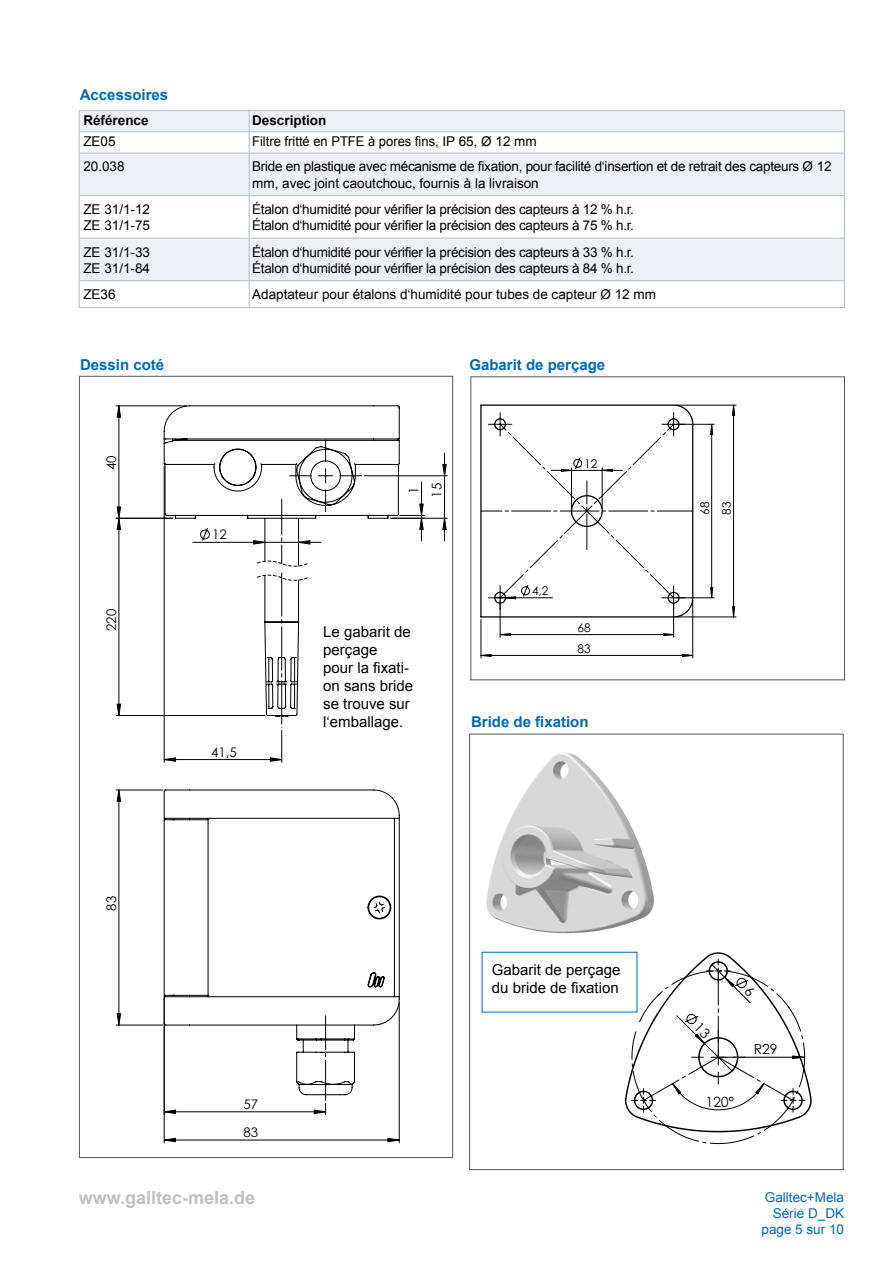
<style>
.page{position:relative;width:893px;height:1263px;background:#fff}
.page>*{position:absolute;margin:0;border:0;box-sizing:border-box;transform-origin:0 0}
.t1{font:700 18px "Arial";color:#c0c0c0}
.t2{font:15px/18px "Arial";color:#000}
.t3{font:700 15px "Arial";color:#006ab3}
.t4{font:13.95px "Century Gothic";color:#000}
.t5{font:13.5px/16.2px "Arial";letter-spacing:-.02em;color:#000}
.t6{font:13.5px/16.2px "Arial";color:#000}
.t7{font:13.5px "Arial";color:#000;scale:.96 1}
.t8{font:13.5px/16.2px "Arial";color:#006ab3;text-align:right}
.t9{font:700 13.5px "Arial";color:#000}
.t10{font:13.2px/28.2px "Century Gothic";color:#000}
.t11{font:11.85px "Century Gothic";color:#000}
</style>
<div class="page">
<div style="left:80px;top:154px;width:764px;height:41px;background:#edf1f5"></div>
<svg style="left:80px;top:196px;width:764px;height:111px"></svg>
<hr style="left:79px;top:110px;width:170px;height:1px;background:#abbecf">
<hr style="left:249px;top:110px;width:596px;height:1px;background:#abbecf">
<svg style="left:79px;top:111px;width:766px;height:42px"></svg>
<hr style="left:79px;top:131px;width:170px;height:1px;background:#abbecf">
<hr style="left:249px;top:131px;width:596px;height:1px;background:#abbecf">
<hr style="left:79px;top:153px;width:170px;height:1px;background:#abbecf">
<hr style="left:79px;top:153px;width:1px;height:42px;background:#abbecf">
<hr style="left:249px;top:153px;width:596px;height:1px;background:#abbecf">
<hr style="left:249px;top:153px;width:1px;height:42px;background:#abbecf">
<hr style="left:844px;top:153px;width:1px;height:42px;background:#abbecf">
<hr style="left:79px;top:195px;width:170px;height:1px;background:#abbecf">
<hr style="left:79px;top:196px;width:1px;height:42px;background:#abbecf">
<hr style="left:249px;top:195px;width:596px;height:1px;background:#abbecf">
<hr style="left:249px;top:196px;width:1px;height:42px;background:#abbecf">
<hr style="left:844px;top:196px;width:1px;height:42px;background:#abbecf">
<hr style="left:79px;top:238px;width:170px;height:1px;background:#abbecf">
<hr style="left:79px;top:239px;width:1px;height:41px;background:#abbecf">
<hr style="left:249px;top:238px;width:596px;height:1px;background:#abbecf">
<hr style="left:249px;top:239px;width:1px;height:41px;background:#abbecf">
<hr style="left:844px;top:239px;width:1px;height:41px;background:#abbecf">
<hr style="left:79px;top:280px;width:170px;height:1px;background:#abbecf">
<svg style="left:79px;top:281px;width:1px;height:26px"></svg>
<hr style="left:249px;top:280px;width:596px;height:1px;background:#abbecf">
<svg style="left:249px;top:281px;width:1px;height:26px"></svg>
<svg style="left:844px;top:281px;width:1px;height:26px"></svg>
<hr style="left:79px;top:307px;width:170px;height:1px;background:#abbecf">
<hr style="left:249px;top:307px;width:596px;height:1px;background:#abbecf">
<hr style="left:164px;top:998px;width:1px;height:145px;background:#000">
<hr style="left:399px;top:1002px;width:1px;height:141px;background:#000">
<hr style="left:116px;top:1025px;width:47px;height:1px;background:#000">
<hr style="left:116px;top:790px;width:47px;height:1px;background:#000">
<hr style="left:116px;top:406px;width:71px;height:1px;background:#000">
<hr style="left:116px;top:715px;width:149px;height:1px;background:#000">
<hr style="left:116px;top:518px;width:57px;height:1px;background:#000">
<hr style="left:391px;top:518px;width:56px;height:1px;background:#000">
<hr style="left:364px;top:475px;width:83px;height:1px;background:#000">
<svg style="left:164px;top:717px;width:162px;height:396px"></svg>
<svg style="left:164px;top:1138px;width:236px;height:4px"></svg>
<svg style="left:117px;top:789px;width:4px;height:236px"></svg>
<svg style="left:117px;top:405px;width:4px;height:59px"></svg>
<svg style="left:117px;top:464px;width:329px;height:251px"></svg>
<svg style="left:163px;top:789px;width:237px;height:307px"></svg>
<svg style="left:163px;top:405px;width:237px;height:312px"></svg>
<div style="left:471px;top:377px;width:374px;height:303px;border:1px solid #58585a"></div>
<hr style="left:481px;top:619px;width:1px;height:39px;background:#000">
<hr style="left:692px;top:600px;width:1px;height:58px;background:#000">
<hr style="left:676px;top:597px;width:38px;height:1px;background:#000">
<hr style="left:676px;top:424px;width:38px;height:1px;background:#000">
<hr style="left:676px;top:405px;width:60px;height:1px;background:#000">
<hr style="left:676px;top:617px;width:60px;height:1px;background:#000">
<svg style="left:480px;top:404px;width:214px;height:253px"></svg>
<svg style="left:710px;top:424px;width:3px;height:174px"></svg>
<svg style="left:732px;top:405px;width:3px;height:212px"></svg>
<img style="left:486px;top:752px;width:168px;height:182px">
<svg style="left:624px;top:951px;width:188px;height:193px"></svg>
<p class="t3" style="left:80px;top:85px;width:90px">Accessoires</p>
<p class="t9" style="left:83px;top:111px;width:67px">Référence</p>
<p class="t9" style="left:252px;top:111px;width:76px">Description</p>
<p class="t5" style="left:83px;top:133px;width:34px">ZE05</p>
<p class="t7" style="left:252px;top:132px;width:298px">Filtre fritté en PTFE à pores fins, IP 65, Ø 12 mm</p>
<p class="t5" style="left:83px;top:159px;width:43px">20.038</p>
<p class="t5" style="left:252px;top:159px;width:581px">Bride en plastique avec mécanisme de fixation, pour facilité d‘insertion et de retrait des capteurs Ø 12 mm, avec joint caoutchouc, fournis à la livraison</p>
<p class="t6" style="left:83px;top:201px;width:68px">ZE 31/1-12<br>ZE 31/1-75</p>
<p class="t5" style="left:252px;top:201px;width:383px">Étalon d‘humidité pour vérifier la précision des capteurs à 12 % h.r.<br>Étalon d‘humidité pour vérifier la précision des capteurs à 75 % h.r.</p>
<p class="t6" style="left:83px;top:244px;width:68px">ZE 31/1-33<br>ZE 31/1-84</p>
<p class="t5" style="left:252px;top:244px;width:383px">Étalon d‘humidité pour vérifier la précision des capteurs à 33 % h.r.<br>Étalon d‘humidité pour vérifier la précision des capteurs à 84 % h.r.</p>
<p class="t5" style="left:83px;top:286px;width:34px">ZE36</p>
<p class="t6" style="left:252px;top:286px;width:405px">Adaptateur pour étalons d‘humidité pour tubes de capteur Ø 12 mm</p>
<p class="t3" style="left:80px;top:354px;width:86px">Dessin coté</p>
<p class="t10" style="left:97px;top:470px;width:16px;rotate:-90deg">40</p>
<p class="t10" style="left:97px;top:631px;width:23px;rotate:-90deg">220</p>
<p class="t10" style="left:212px;top:520px;width:16px">12</p>
<p class="t10" style="left:211px;top:738px;width:27px">41,5</p>
<p class="t10" style="left:97px;top:911px;width:16px;rotate:-90deg">83</p>
<p class="t10" style="left:243px;top:1090px;width:16px">57<br>83</p>
<p class="t3" style="left:469px;top:354px;width:137px">Gabarit de perçage</p>
<p class="t10" style="left:402px;top:497px;width:16px;line-height:23.1px;rotate:-90deg">1<br>15</p>
<p class="t11" style="left:584px;top:455px;width:15px">12</p>
<p class="t2" style="left:323px;top:623px;width:92px">Le gabarit de perçage<br>pour la fixati&shy;on sans bride se trouve sur l‘emballage.</p>
<p class="t11" style="left:532px;top:583px;width:18px">4,2</p>
<p class="t11" style="left:578px;top:619px;width:15px">68</p>
<p class="t11" style="left:577px;top:640px;width:15px">83</p>
<p class="t3" style="left:471px;top:712px;width:119px">Bride de fixation</p>
<p class="t2" style="left:492px;top:961px;width:130px">Gabarit de perçage du bride de fixation</p>
<p class="t11" style="left:696px;top:515px;width:15px;rotate:-90deg">68</p>
<p class="t11" style="left:718px;top:515px;width:15px;rotate:-90deg">83</p>
<p class="t4" style="left:705px;top:1092px;width:30px;rotate:-2deg">120°</p>
<p class="t4" style="left:754px;top:1039px;width:25px">R29</p>
<h1 class="t1" style="left:79px;top:1185px;width:178px">www.galltec-mela.de</h1>
<p class="t8" style="left:761px;top:1189px;width:84px">Galltec+Mela<br>Série D_DK page 5 sur 10</p>
</div>
